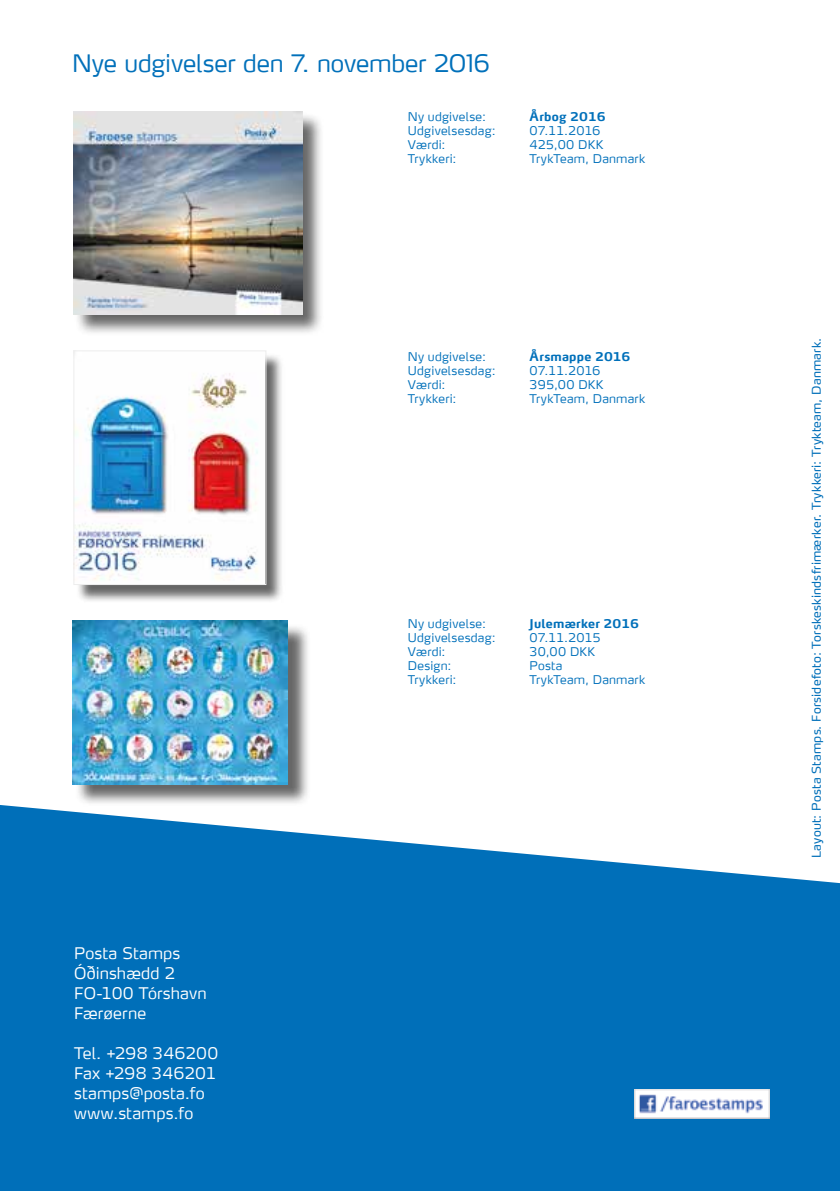
<style>
.page{position:relative;width:840px;height:1191px;background:#fff}
.page>*{position:absolute;margin:0;border:0;box-sizing:border-box;transform-origin:0 0}
.t1{font:300 24px "Max LF";letter-spacing:-.01em;color:#0070ba}
.t2{font:300 16px/20px "Max TF";letter-spacing:.01em;color:#fff}
.t3{font:300 12px/14px "Max TF";letter-spacing:.02em;color:#0070ba}
.t4{font:12px "Max LF";letter-spacing:.02em;color:#006fb9}
.t5{font:700 12px "Max TF";letter-spacing:.02em;color:#0070ba}
</style>
<div class="page">
<svg style="left:0;top:805px;width:839px;height:386px;background:#197dc0"></svg>
<img style="left:634px;top:1089px;width:135px;height:29px">
<div style="left:75px;top:623px;width:235px;height:183px;background:#000;opacity:.6"></div>
<img style="left:72px;top:621px;width:216px;height:163px">
<div style="left:76px;top:353px;width:209px;height:251px;background:#000;opacity:.6"></div>
<img style="left:76px;top:353px;width:188px;height:230px">
<div style="left:74px;top:350px;width:192px;height:235px;border:1px solid #ededed"></div>
<div style="left:74px;top:112px;width:250px;height:224px;background:#000;opacity:.6"></div>
<img style="left:74px;top:112px;width:228px;height:202px">
<h1 class="t1" style="left:72px;top:48px;width:419px">Nye udgivelser den 7. november 2016</h1>
<p class="t3" style="left:408px;top:109px;width:89px">Ny udgivelse:<br>Udgivelsesdag:<br>Værdi:<br>Trykkeri:</p>
<p class="t5" style="left:529px;top:109px;width:77px">Årbog 2016</p>
<p class="t3" style="left:529px;top:123px;width:117px">07.11.2016<br>425,00 DKK<br>TrykTeam, Danmark</p>
<p class="t3" style="left:408px;top:349px;width:89px">Ny udgivelse:<br>Udgivelsesdag:<br>Værdi:<br>Trykkeri:</p>
<p class="t5" style="left:529px;top:349px;width:102px">Årsmappe 2016</p>
<p class="t3" style="left:529px;top:363px;width:117px">07.11.2016<br>395,00 DKK<br>TrykTeam, Danmark</p>
<h2 class="t2" style="left:74px;top:942px;width:134px">Posta Stamps<br>Óðinshædd 2<br>FO-100 Tórshavn<br>Færøerne</h2>
<h2 class="t2" style="left:74px;top:1042px;width:145px">Tel. +298 346200<br>Fax +298 346201 stamps@posta.fo www.stamps.fo</h2>
<p class="t3" style="left:408px;top:616px;width:89px">Ny udgivelse:<br>Udgivelsesdag:<br>Værdi:<br>Design:<br>Trykkeri:</p>
<p class="t5" style="left:529px;top:616px;width:111px">Julemærker 2016</p>
<p class="t3" style="left:529px;top:630px;width:117px">07.11.2015<br>30,00 DKK<br>Posta<br>TrykTeam, Danmark</p>
<p class="t4" style="left:808px;top:858px;width:522px;rotate:-90deg">Layout: Posta Stamps. Forsidefoto: Torskeskindsfrimærker. Trykkeri: Trykteam, Danmark.</p>
</div>
